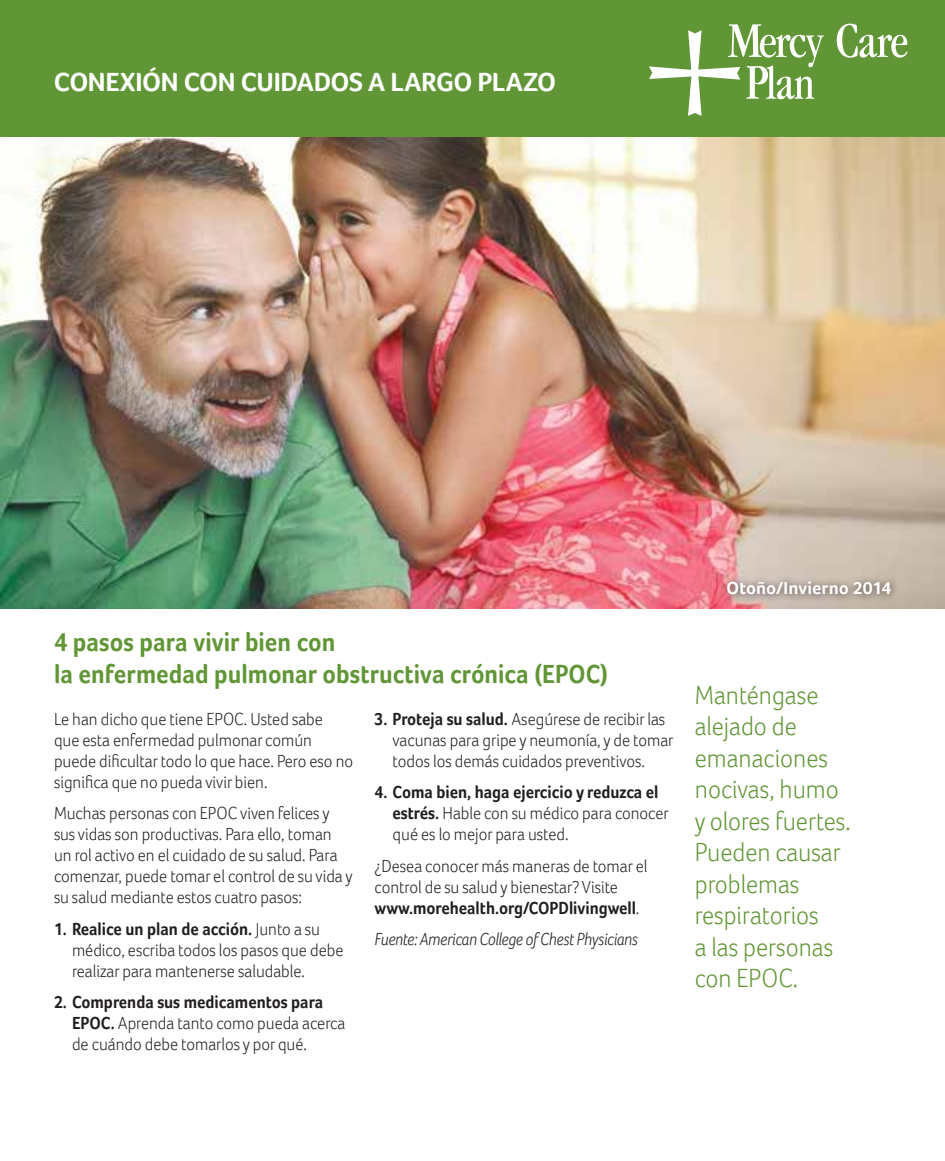
<style>
.page{position:relative;width:945px;height:1161px;background:#fff}
.page>*{position:absolute;margin:0;border:0;box-sizing:border-box;transform-origin:0 0}
.SP_12pt_Blurb__ScAnd{font:300 27px/31.5px "Foco Corp";color:#619636;scale:.9 1}
.SP_12pt_HEAD__ScAnd{font:700 27px/31.5px "Foco Corp";color:#619636;scale:.9 1}
.t1{font:700 27px "Foco Corp";letter-spacing:-.015em;color:#fff}
.SP__12pt_BODY_MAIN{font:300 18px/21px "Foco Corp";color:#231f20;scale:.9 1}
.SP_12pt_Source___ScA{font:italic 300 18px "Foco Corp";letter-spacing:-.01em;color:#231f20;scale:.9 1}
.t2{font:700 18px "Foco Corp";color:#fff}
.s1{font-weight:700}
</style>
<div class="page">
<img style="left:0;top:136px;width:945px;height:473px">
<div style="left:0;top:0;width:945px;height:136px;background:#619636"></div>
<div style="left:720px;top:574px;width:178px;height:28px;background:#231f20;opacity:.75"></div>
<svg style="left:837px;top:24px;width:70px;height:34px"></svg>
<svg style="left:649px;top:24px;width:175px;height:92px"></svg>
<p class="t1" style="left:54px;top:66px;width:504px">CONEXIÓN CON CUIDADOS A LARGO PLAZO</p>
<p class="SP_12pt_HEAD__ScAnd" style="left:54px;top:626px;width:617px">4 pasos para vivir bien con<br>la enfermedad pulmonar obstructiva crónica (EPOC)</p>
<p class="SP__12pt_BODY_MAIN" style="left:393px;top:708px;width:314px;text-indent:-18px"><span class="s1">3. Proteja su salud.</span> Asegúrese de recibir las vacunas para gripe y neumonía, y de tomar todos los demás cuidados preventivos.</p>
<p class="SP__12pt_BODY_MAIN" style="left:393px;top:781px;width:308px;text-indent:-18px"><span class="s1">4. Coma bien, haga ejercicio y reduzca el estrés.</span> Hable con su médico para conocer qué es lo mejor para usted.</p>
<p class="SP__12pt_BODY_MAIN" style="left:375px;top:855px;width:305px">¿Desea conocer más maneras de tomar el control de su salud y bienestar? Visite <span class="s1">www.morehealth.org/COPDlivingwell</span> .</p>
<p class="SP_12pt_Source___ScA" style="left:375px;top:929px;width:294px">Fuente: American College of Chest Physicians</p>
<p class="SP__12pt_BODY_MAIN" style="left:54px;top:708px;width:334px">Le han dicho que tiene EPOC. Usted sabe<br>que esta enfermedad pulmonar común puede dificultar todo lo que hace. Pero eso no significa que no pueda vivir bien.</p>
<p class="SP__12pt_BODY_MAIN" style="left:54px;top:802px;width:333px">Muchas personas con EPOC viven felices y sus vidas son productivas. Para ello, toman un rol activo en el cuidado de su salud. Para comenzar, puede tomar el control de su vida y su salud mediante estos cuatro pasos:</p>
<p class="SP__12pt_BODY_MAIN" style="left:72px;top:918px;width:303px;text-indent:-18px"><span class="s1">1. Realice un plan de acción.</span> Junto a su médico, escriba todos los pasos que debe realizar para mantenerse saludable.</p>
<p class="SP__12pt_BODY_MAIN" style="left:72px;top:991px;width:305px;text-indent:-18px"><span class="s1">2. Comprenda sus medicamentos para<br>EPOC.</span> Aprenda tanto como pueda acerca de cuándo debe tomarlos y por qué.</p>
<p class="t2" style="left:727px;top:578px;width:166px">Otoño/Invierno 2014</p>
<p class="SP_12pt_Blurb__ScAnd" style="left:695px;top:678px;width:175px">Manténgase alejado de emanaciones nocivas, humo y olores fuertes.<br>Pueden causar problemas respiratorios<br>a las personas con EPOC.</p>
</div>
